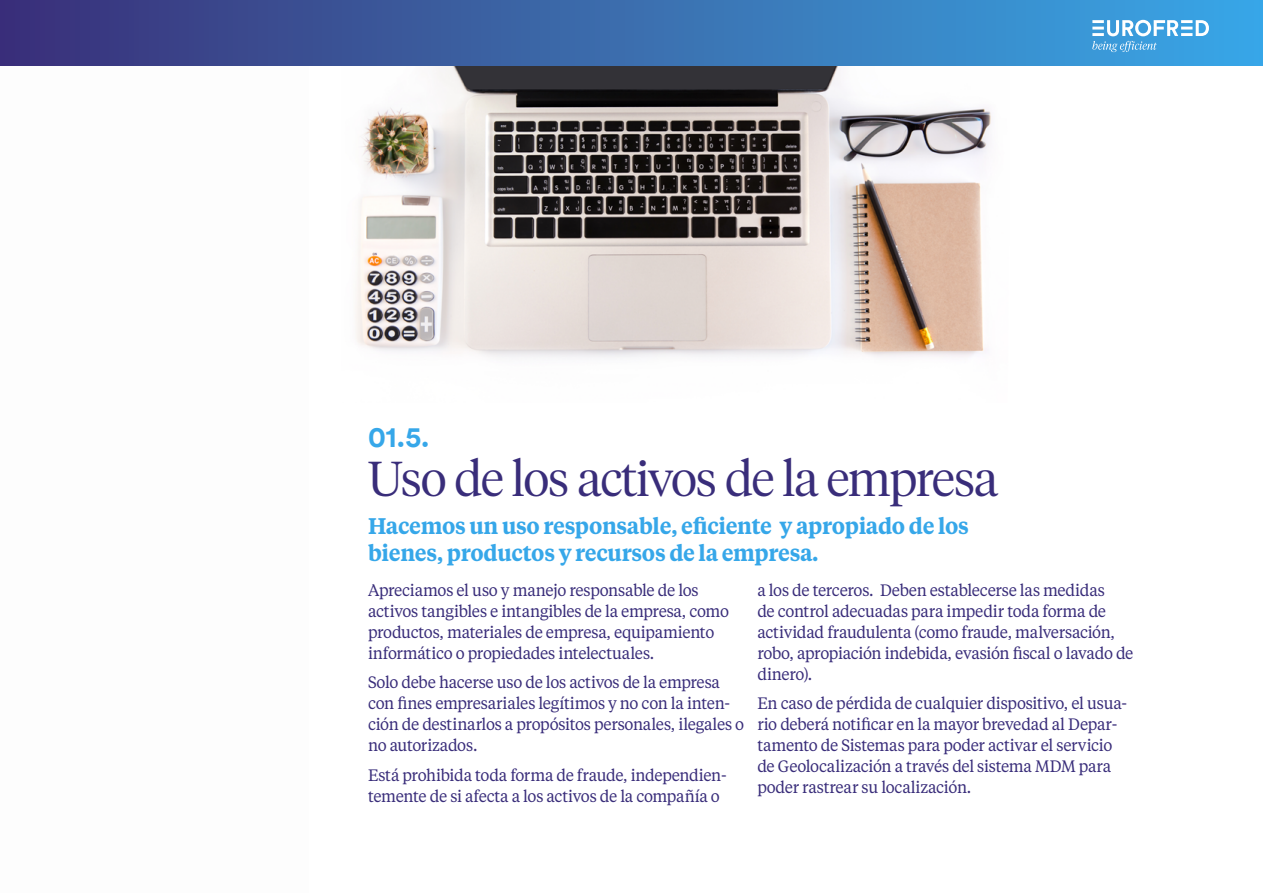
<style>
.page{position:relative;width:1263px;height:893px;background:#fff}
.page>*{position:absolute;margin:0;border:0;box-sizing:border-box;transform-origin:0 0}
.t1{font:300 48.75px "Tiempos Headline";letter-spacing:-.02em;color:#392d7a}
.t2{font:700 28.5px "Circular";color:#36a7e9}
.t3{font:600 22.5px/27px "Tiempos Text";letter-spacing:-.015em;color:#36a7e9;scale:.95 1}
.t4{font:16.5px/21px "Tiempos Text";letter-spacing:-.02em;color:#392d7a;scale:.95 1}
</style>
<div class="page">
<img style="left:355px;top:66px;width:636px;height:292px">
<div style="left:0;top:0;width:1263px;height:66px;background:linear-gradient(to right,#3b3178,#39a9e6)"></div>
<svg style="left:1092px;top:20px;width:117px;height:32px"></svg>
<h2 class="t2" style="left:368px;top:417px;width:63px">01.5.</h2>
<h1 class="t1" style="left:368px;top:445px;width:632px">Uso de los activos de la empresa</h1>
<h3 class="t3" style="left:368px;top:511px;width:634px">Hacemos un uso responsable, eficiente y apropiado de los bienes, productos y recursos de la empresa.</h3>
<p class="t4" style="left:368px;top:578px;width:381px">Apreciamos el uso y manejo responsable de los activos tangibles e intangibles de la empresa, como productos, materiales de empresa, equipamiento informático o propiedades intelectuales.</p>
<p class="t4" style="left:368px;top:671px;width:397px">Solo debe hacerse uso de los activos de la empresa con fines empresariales legítimos y no con la inten&shy;ción de destinarlos a propósitos personales, ilegales o no autorizados.</p>
<p class="t4" style="left:368px;top:763px;width:379px">Está prohibida toda forma de fraude, independien&shy;temente de si afecta a los activos de la compañía o</p>
<p class="t4" style="left:757px;top:578px;width:397px">a los de terceros. Deben establecerse las medidas<br>de control adecuadas para impedir toda forma de actividad fraudulenta (como fraude, malversación, robo, apropiación indebida, evasión fiscal o lavado de dinero).</p>
<p class="t4" style="left:757px;top:692px;width:391px">En caso de pérdida de cualquier dispositivo, el usua&shy;rio deberá notificar en la mayor brevedad al Depar&shy;tamento de Sistemas para poder activar el servicio de Geolocalización a través del sistema MDM para poder rastrear su localización.</p>
</div>
